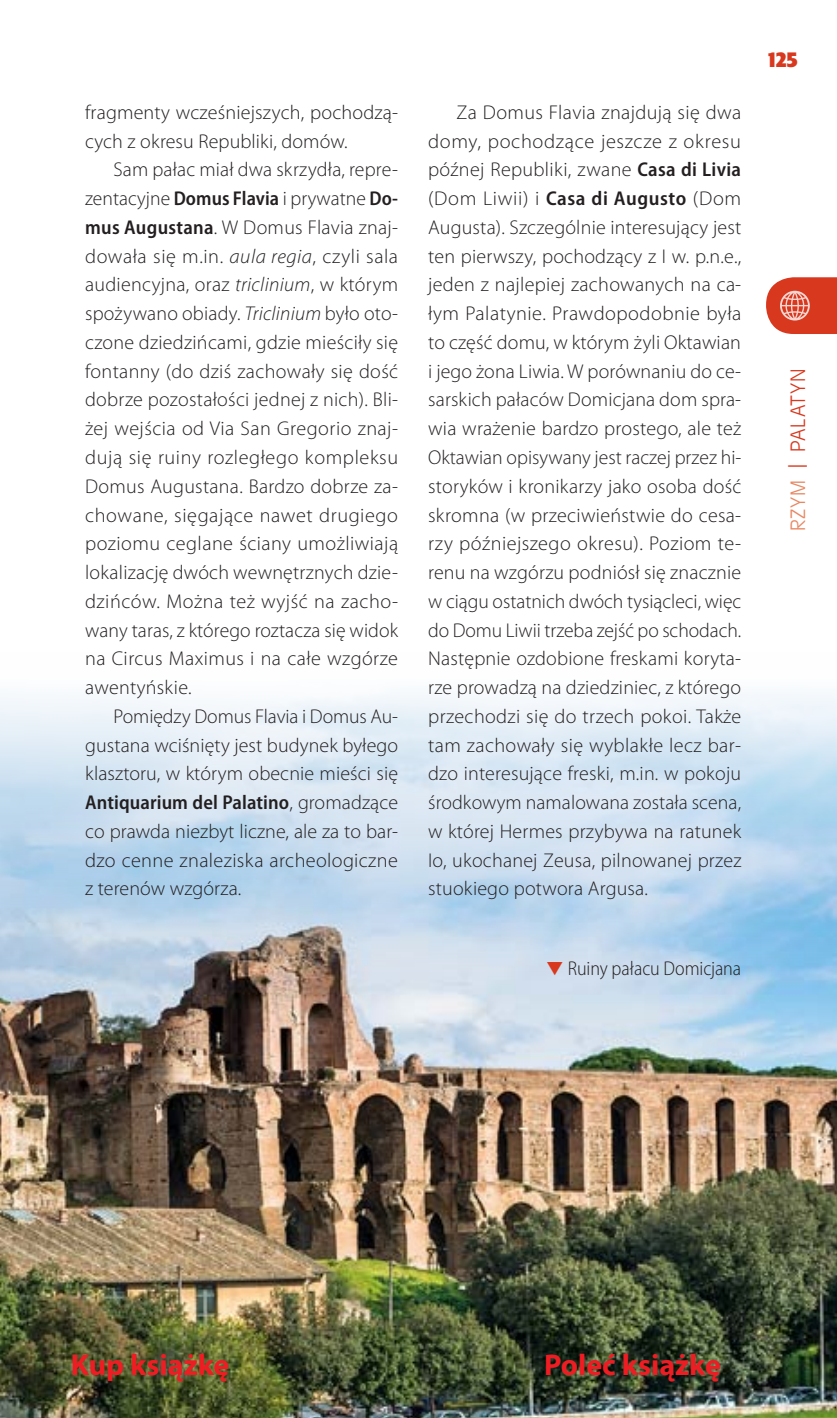
<style>
.page{position:relative;width:837px;height:1418px;background:#fff}
.page>*{position:absolute;margin:0;border:0;box-sizing:border-box;transform-origin:0 0}
.t1{font:700 30px "Myriad Pro";color:#ee1d23}
.t2{font:300 20px/28.8px "Myriad Pro";letter-spacing:.01em;color:#231f20;text-align:justify}
.t3{font:300 semi-condensed 20px "Myriad Pro";letter-spacing:-.005em;color:#231f20}
.t4{font:20px "EFN Olivea Light OT";letter-spacing:.025em;color:#d8381e}
.t5{font:20px "EFN Olivea Nigra";color:#d8381e}
.s1{font-weight:600;font-stretch:semi-condensed}
.s2{font-style:italic}
.s3{color:#d8381e}
.s4{color:#e88763}
</style>
<div class="page">
<img style="left:0;top:694px;width:836px;height:723px">
<svg style="left:766px;top:277px;width:70px;height:57px;background:#de5741"></svg>
<p class="t2" style="left:85px;top:98px;width:314px">fragmenty wcześniejszych, pochodzą&shy;cych z okresu Republiki, domów.</p>
<p class="t2" style="left:85px;top:155px;width:314px;text-indent:28px">Sam pałac miał dwa skrzydła, repre&shy;zentacyjne <span class="s1">Domus Flavia</span> i prywatne <span class="s1">Do&shy;mus Augustana</span>. W Domus Flavia znaj&shy;dowała się m.in. <span class="s2">aula regia</span>, czyli sala audiencyjna, oraz <span class="s2">triclinium</span>, w którym spożywano obiady. <span class="s2">Triclinium</span> było oto&shy;czone dziedzińcami, gdzie mieściły się fontanny (do dziś zachowały się dość dobrze pozostałości jednej z nich). Bli&shy;żej wejścia od Via San Gregorio znaj&shy;dują się ruiny rozległego kompleksu Domus Augustana. Bardzo dobrze za&shy;chowane, sięgające nawet drugiego poziomu ceglane ściany umożliwiają lokalizację dwóch wewnętrznych dzie&shy;dzińców. Można też wyjść na zacho&shy;wany taras, z którego roztacza się widok na Circus Maximus i na całe wzgórze awentyńskie.</p>
<p class="t2" style="left:85px;top:701px;width:314px;text-indent:28px">Pomiędzy Domus Flavia i Domus Au&shy;gustana wciśnięty jest budynek byłego klasztoru, w którym obecnie mieści się <span class="s1">Antiquarium del Palatino</span>, gromadzące co prawda niezbyt liczne, ale za to bar&shy;dzo cenne znaleziska archeologiczne z terenów wzgórza.</p>
<p class="t2" style="left:428px;top:98px;width:314px;text-indent:28px">Za Domus Flavia znajdują się dwa domy, pochodzące jeszcze z okresu późnej Republiki, zwane <span class="s1">Casa di Livia </span>(Dom Liwii) i <span class="s1">Casa di Augusto</span> (Dom Augusta). Szczególnie interesujący jest ten pierwszy, pochodzący z I w. p.n.e., jeden z najlepiej zachowanych na ca&shy;łym Palatynie. Prawdopodobnie była to część domu, w którym żyli Oktawian i jego żona Liwia. W porównaniu do ce&shy;sarskich pałaców Domicjana dom spra&shy;wia wrażenie bardzo prostego, ale też Oktawian opisywany jest raczej przez hi&shy;storyków i kronikarzy jako osoba dość skromna (w przeciwieństwie do cesa&shy;rzy późniejszego okresu). Poziom te&shy;renu na wzgórzu podniósł się znacznie w ciągu ostatnich dwóch tysiącleci, więc do Domu Liwii trzeba zejść po schodach.<br>Następnie ozdobione freskami koryta&shy;rze prowadzą na dziedziniec, z którego przechodzi się do trzech pokoi. Także tam zachowały się wyblakłe lecz bar&shy;dzo interesujące freski, m.in. w pokoju środkowym namalowana została scena, w której Hermes przybywa na ratunek Io, ukochanej Zeusa, pilnowanej przez stuokiego potwora Argusa.</p>
<p class="t3" style="left:546px;top:957px;width:196px"><span class="s3">▼</span> Ruiny pałacu Domicjana</p>
<p class="t5" style="left:768px;top:46px;width:31px">125</p>
<p class="t4" style="left:786px;top:531px;width:164px;rotate:-90deg"><span class="s4">rzym</span> | Palatyn</p>
<h1 class="t1" style="left:71px;top:1345px;width:160px">Kup książkę</h1>
<h1 class="t1" style="left:544px;top:1345px;width:178px">Poleć książkę</h1>
</div>
